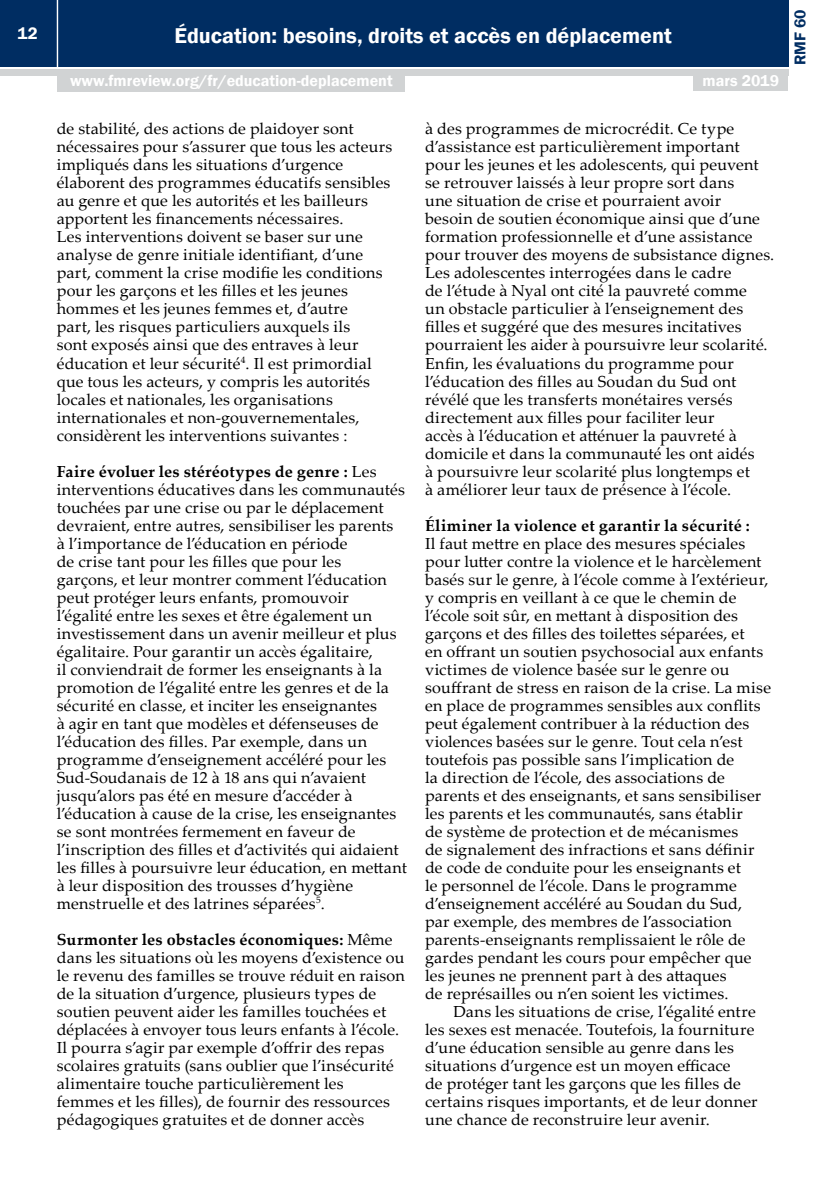
<style>
.page{position:relative;width:840px;height:1191px;background:#fff}
.page>*{position:absolute;margin:0;border:0;box-sizing:border-box;transform-origin:0 0}
.t1{font:600 22px "Franklin Gothic";color:#fff}
.t2{font:600 17px "Franklin Gothic";color:#fff}
.t3{font:16px/18px "Palatino Linotype";letter-spacing:.01em;color:#000}
.t4{font:600 16px "Franklin Gothic";color:#fff}
.t5{font:700 16px "Palatino Linotype";letter-spacing:.02em;color:#000}
.t6{font:600 16px "Franklin Gothic";color:#002d62}
.s1{font-weight:700}
</style>
<div class="page">
<div style="left:0;top:0;width:787px;height:66px;background:#002d62"></div>
<div style="left:0;top:69px;width:787px;height:6px;background:#d1d3d4"></div>
<hr style="left:57px;top:0;width:1px;height:67px;background:#fff">
<div style="left:693px;top:73px;width:94px;height:18px;background:#d1d3d4"></div>
<div style="left:57px;top:74px;width:348px;height:18px;background:#d1d3d4"></div>
<p class="t2" style="left:18px;top:23px;width:22px">12</p>
<h1 class="t1" style="left:174px;top:22px;width:498px">Éducation: besoins, droits et accès en déplacement</h1>
<p class="t4" style="left:70px;top:71px;width:324px">www.fmreview.org/fr/education-deplacement</p>
<p class="t4" style="left:702px;top:71px;width:78px">mars 2019</p>
<p class="t3" style="left:57px;top:119px;width:337px">de stabilité, des actions de plaidoyer sont nécessaires pour s’assurer que tous les acteurs impliqués dans les situations d’urgence élaborent des programmes éducatifs sensibles au genre et que les autorités et les bailleurs apportent les financements nécessaires.<br>Les interventions doivent se baser sur une analyse de genre initiale identifiant, d’une part, comment la crise modifie les conditions pour les garçons et les filles et les jeunes hommes et les jeunes femmes et, d’autre<br>part, les risques particuliers auxquels ils<br>sont exposés ainsi que des entraves à leur éducation et leur sécurité<sup>4</sup>. Il est primordial que tous les acteurs, y compris les autorités locales et nationales, les organisations internationales et non-gouvernementales, considèrent les interventions suivantes :</p>
<p class="t3" style="left:57px;top:461px;width:351px"><span class="s1">Faire évoluer les stéréotypes de genre :</span> Les interventions éducatives dans les communautés touchées par une crise ou par le déplacement devraient, entre autres, sensibiliser les parents<br>à l’importance de l’éducation en période<br>de crise tant pour les filles que pour les<br>garçons, et leur montrer comment l’éducation peut protéger leurs enfants, promouvoir l’égalité entre les sexes et être également un investissement dans un avenir meilleur et plus égalitaire. Pour garantir un accès égalitaire,<br>il conviendrait de former les enseignants à la promotion de l’égalité entre les genres et de la sécurité en classe, et inciter les enseignantes<br>à agir en tant que modèles et défenseuses de l’éducation des filles. Par exemple, dans un programme d’enseignement accéléré pour les Sud-Soudanais de 12 à 18 ans qui n’avaient jusqu’alors pas été en mesure d’accéder à l’éducation à cause de la crise, les enseignantes se sont montrées fermement en faveur de l’inscription des filles et d’activités qui aidaient les filles à poursuivre leur éducation, en mettant à leur disposition des trousses d’hygiène menstruelle et des latrines séparées<sup>5</sup>.</p>
<p class="t3" style="left:57px;top:929px;width:349px"><span class="s1">Surmonter les obstacles économiques:</span> Même dans les situations où les moyens d’existence ou le revenu des familles se trouve réduit en raison de la situation d’urgence, plusieurs types de soutien peuvent aider les familles touchées et déplacées à envoyer tous leurs enfants à l’école.<br>Il pourra s’agir par exemple d’offrir des repas scolaires gratuits (sans oublier que l’insécurité alimentaire touche particulièrement les femmes et les filles), de fournir des ressources pédagogiques gratuites et de donner accès</p>
<p class="t3" style="left:425px;top:119px;width:350px">à des programmes de microcrédit. Ce type d’assistance est particulièrement important pour les jeunes et les adolescents, qui peuvent se retrouver laissés à leur propre sort dans<br>une situation de crise et pourraient avoir<br>besoin de soutien économique ainsi que d’une formation professionnelle et d’une assistance pour trouver des moyens de subsistance dignes.<br>Les adolescentes interrogées dans le cadre<br>de l’étude à Nyal ont cité la pauvreté comme<br>un obstacle particulier à l’enseignement des filles et suggéré que des mesures incitatives pourraient les aider à poursuivre leur scolarité.<br>Enfin, les évaluations du programme pour l’éducation des filles au Soudan du Sud ont révélé que les transferts monétaires versés directement aux filles pour faciliter leur<br>accès à l’éducation et atténuer la pauvreté à domicile et dans la communauté les ont aidés<br>à poursuivre leur scolarité plus longtemps et<br>à améliorer leur taux de présence à l’école.</p>
<p class="t5" style="left:425px;top:514px;width:326px">Éliminer la violence et garantir la sécurité :</p>
<p class="t3" style="left:425px;top:533px;width:347px">Il faut mettre en place des mesures spéciales pour lutter contre la violence et le harcèlement basés sur le genre, à l’école comme à l’extérieur, y compris en veillant à ce que le chemin de l’école soit sûr, en mettant à disposition des garçons et des filles des toilettes séparées, et<br>en offrant un soutien psychosocial aux enfants victimes de violence basée sur le genre ou souffrant de stress en raison de la crise. La mise en place de programmes sensibles aux conflits peut également contribuer à la réduction des violences basées sur le genre. Tout cela n’est toutefois pas possible sans l’implication de<br>la direction de l’école, des associations de parents et des enseignants, et sans sensibiliser les parents et les communautés, sans établir<br>de système de protection et de mécanismes<br>de signalement des infractions et sans définir de code de conduite pour les enseignants et<br>le personnel de l’école. Dans le programme d’enseignement accéléré au Soudan du Sud,<br>par exemple, des membres de l’association parents-enseignants remplissaient le rôle de gardes pendant les cours pour empêcher que les jeunes ne prennent part à des attaques<br>de représailles ou n’en soient les victimes.</p>
<p class="t3" style="left:425px;top:1001px;width:334px;text-indent:28px">Dans les situations de crise, l’égalité entre les sexes est menacée. Toutefois, la fourniture d’une éducation sensible au genre dans les situations d’urgence est un moyen efficace<br>de protéger tant les garçons que les filles de certains risques importants, et de leur donner une chance de reconstruire leur avenir.</p>
<p class="t6" style="left:789px;top:65px;width:57px;rotate:-90deg">RMF 60</p>
</div>
